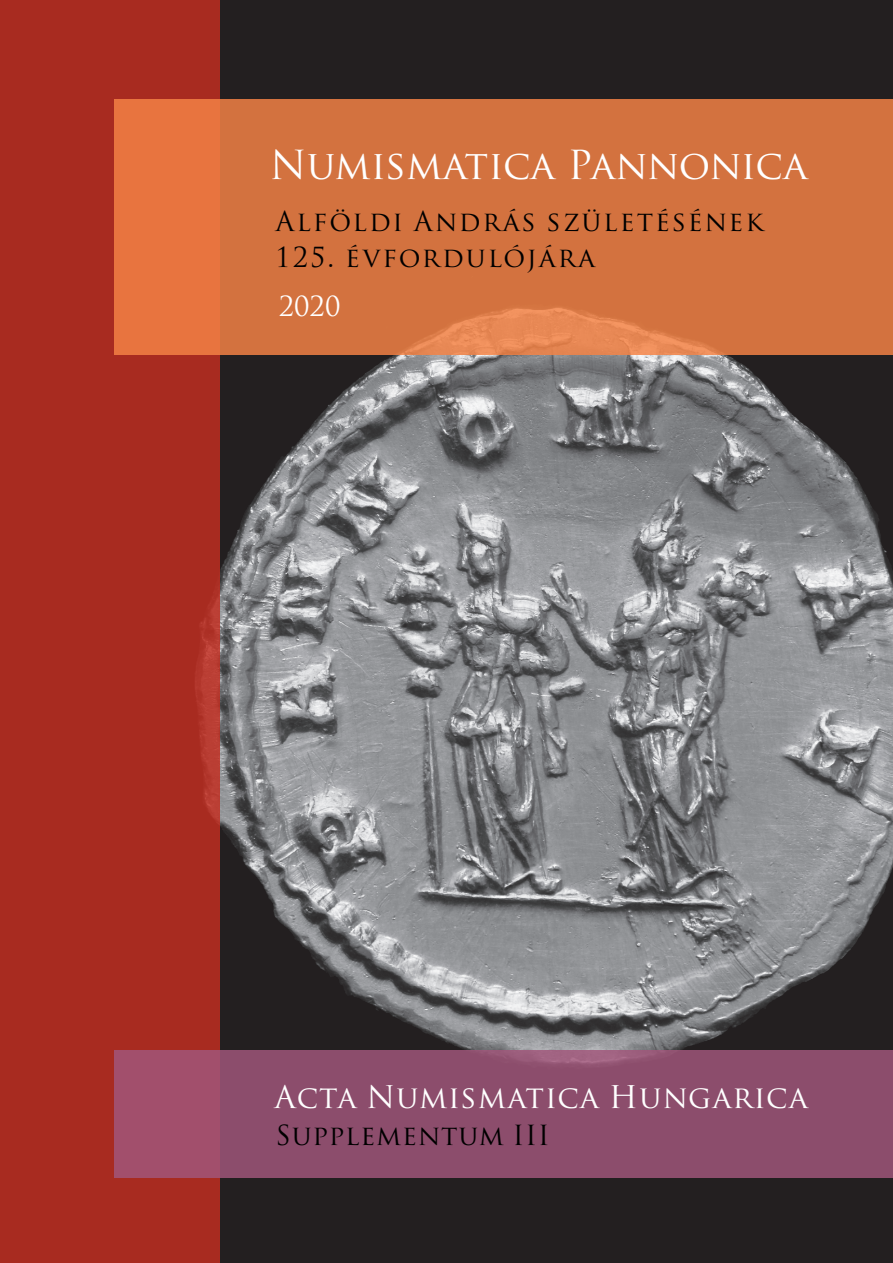
<style>
.page{position:relative;width:893px;height:1263px;background:#231f20}
.page>*{position:absolute;margin:0;border:0;box-sizing:border-box;transform-origin:0 0}
.t1{font:39px "Trajan Pro";letter-spacing:-.01em;color:#fff}
.t2{font:30.45px "Trajan Pro";letter-spacing:.03em;color:#fff}
.t3{font:27px/36px "Trajan Pro";letter-spacing:.075em;color:#000}
.t4{font:27px "Trajan Pro";letter-spacing:.03em;color:#000}
.t5{font:27px "Trajan Pro";color:#fff}
</style>
<div class="page">
<img style="left:220px;top:354px;width:673px;height:696px">
<div style="left:0;top:0;width:220px;height:1263px;background:#a82b20"></div>
<div style="left:115px;top:99px;width:778px;height:255px;background:#f58345;opacity:.84"></div>
<div style="left:115px;top:1050px;width:778px;height:128px;background:#a1577b;opacity:.84"></div>
<p class="t1" style="left:270px;top:140px;width:539px">Numismatica Pannonica</p>
<p class="t3" style="left:275px;top:203px;width:490px">Alföldi András születésének<br>125. évfordulójára</p>
<p class="t5" style="left:279px;top:289px;width:63px">2020</p>
<p class="t2" style="left:274px;top:1077px;width:535px">Acta Numismatica Hungarica</p>
<p class="t4" style="left:276px;top:1117px;width:276px">Supplementum III</p>
</div>
